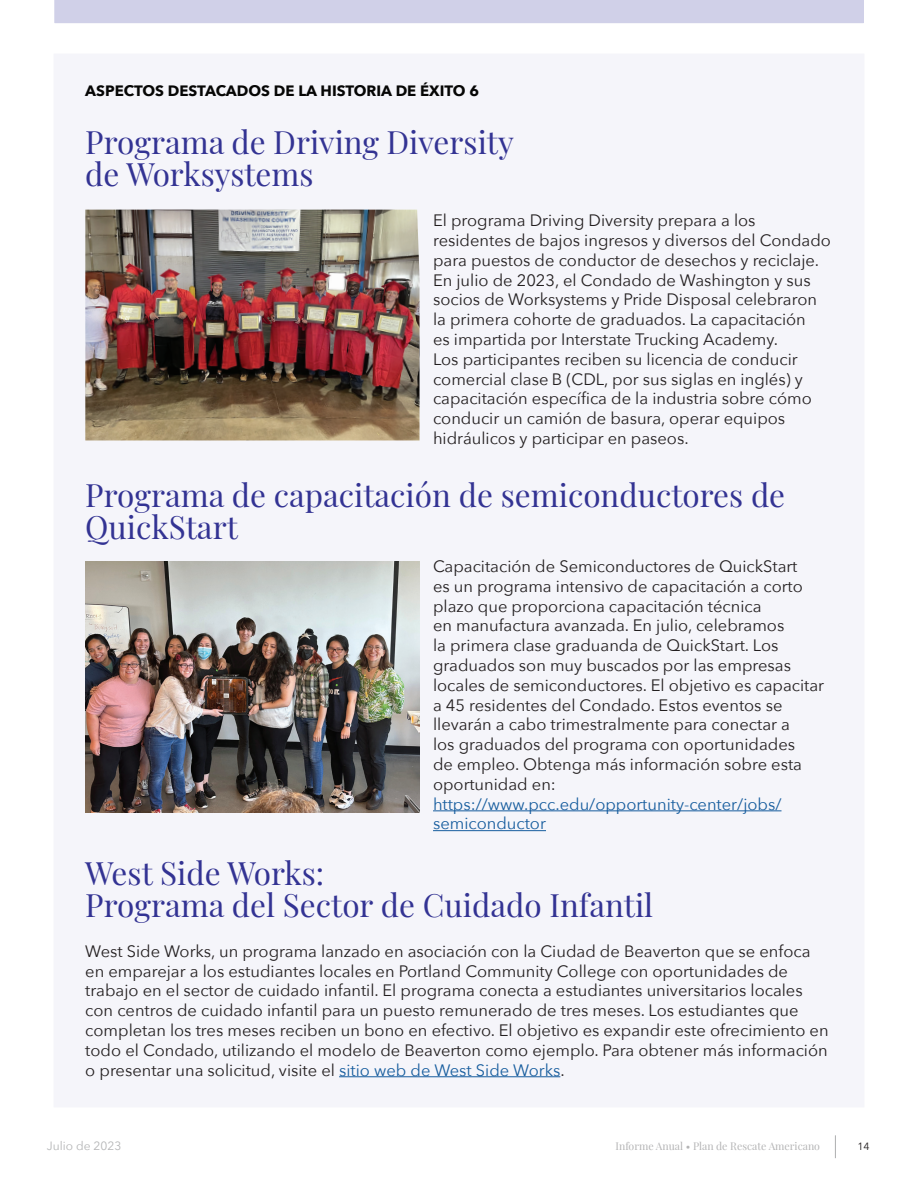
<style>
.page{position:relative;width:918px;height:1188px;background:#fff}
.page>*{position:absolute;margin:0;border:0;box-sizing:border-box;transform-origin:0 0}
.t1{font:31.5px/31.5px "Playfair Display";color:#333393}
.t2{font:16.5px/19.8px "Avenir Next";color:#231f20}
.t3{font:16.5px/19.8px "Avenir Next";color:#175d9e}
.t4{font:700 15px "Avenir Next";color:#060605}
.t5{font:12px "Avenir Next";color:#b4b5b6}
.t6{font:10.5px "Playfair Display";color:#b4b4b5}
.t7{font:10.5px "Avenir Next";color:#231f20}
.s1{color:#175d9e}
</style>
<div class="page">
<div style="left:55px;top:0;width:808px;height:23px;background:#d0d0e8"></div>
<svg style="left:835px;top:1136px;width:1px;height:22px"></svg>
<div style="left:54px;top:54px;width:810px;height:1053px;background:#f5f5fa"></div>
<hr style="left:433px;top:810px;width:349px;height:1px;background:#175d9e">
<hr style="left:433px;top:830px;width:113px;height:1px;background:#175d9e">
<hr style="left:339px;top:1076px;width:221px;height:1px;background:#175d9e">
<img style="left:85px;top:210px;width:335px;height:230px">
<img style="left:85px;top:562px;width:335px;height:250px">
<p class="t4" style="left:85px;top:78px;width:395px">ASPECTOS DESTACADOS DE LA HISTORIA DE ÉXITO 6</p>
<h1 class="t1" style="left:85px;top:124px;width:430px">Programa de Driving Diversity de Worksystems</h1>
<p class="t2" style="left:433px;top:210px;width:399px">El programa Driving Diversity prepara a los residentes de bajos ingresos y diversos del Condado para puestos de conductor de desechos y reciclaje.<br>En julio de 2023, el Condado de Washington y sus socios de Worksystems y Pride Disposal celebraron la primera cohorte de graduados. La capacitación<br>es impartida por Interstate Trucking Academy.<br>Los participantes reciben su licencia de conducir comercial clase B (CDL, por sus siglas en inglés) y capacitación específica de la industria sobre cómo conducir un camión de basura, operar equipos hidráulicos y participar en paseos.</p>
<h1 class="t1" style="left:85px;top:477px;width:701px">Programa de capacitación de semiconductores de<br>QuickStart</h1>
<p class="t2" style="left:433px;top:556px;width:393px">Capacitación de Semiconductores de QuickStart<br>es un programa intensivo de capacitación a corto plazo que proporciona capacitación técnica<br>en manufactura avanzada. En julio, celebramos<br>la primera clase graduanda de QuickStart. Los graduados son muy buscados por las empresas locales de semiconductores. El objetivo es capacitar a 45 residentes del Condado. Estos eventos se llevarán a cabo trimestralmente para conectar a<br>los graduados del programa con oportunidades<br>de empleo. Obtenga más información sobre esta oportunidad en:</p>
<p class="t3" style="left:433px;top:793px;width:350px">https://www.pcc.edu/opportunity-center/jobs/ semiconductor</p>
<h1 class="t1" style="left:85px;top:855px;width:570px">West Side Works:<br>Programa del Sector de Cuidado Infantil</h1>
<p class="t2" style="left:85px;top:940px;width:745px">West Side Works, un programa lanzado en asociación con la Ciudad de Beaverton que se enfoca en emparejar a los estudiantes locales en Portland Community College con oportunidades de trabajo en el sector de cuidado infantil. El programa conecta a estudiantes universitarios locales con centros de cuidado infantil para un puesto remunerado de tres meses. Los estudiantes que completan los tres meses reciben un bono en efectivo. El objetivo es expandir este ofrecimiento en todo el Condado, utilizando el modelo de Beaverton como ejemplo. Para obtener más información o presentar una solicitud, visite el <span class="s1">sitio web de West Side Works</span>.</p>
<p class="t5" style="left:47px;top:1136px;width:76px">Julio de 2023</p>
<p class="t6" style="left:616px;top:1138px;width:206px">Informe Anual • Plan de Rescate Americano</p>
<p class="t7" style="left:857px;top:1138px;width:14px">14</p>
</div>
